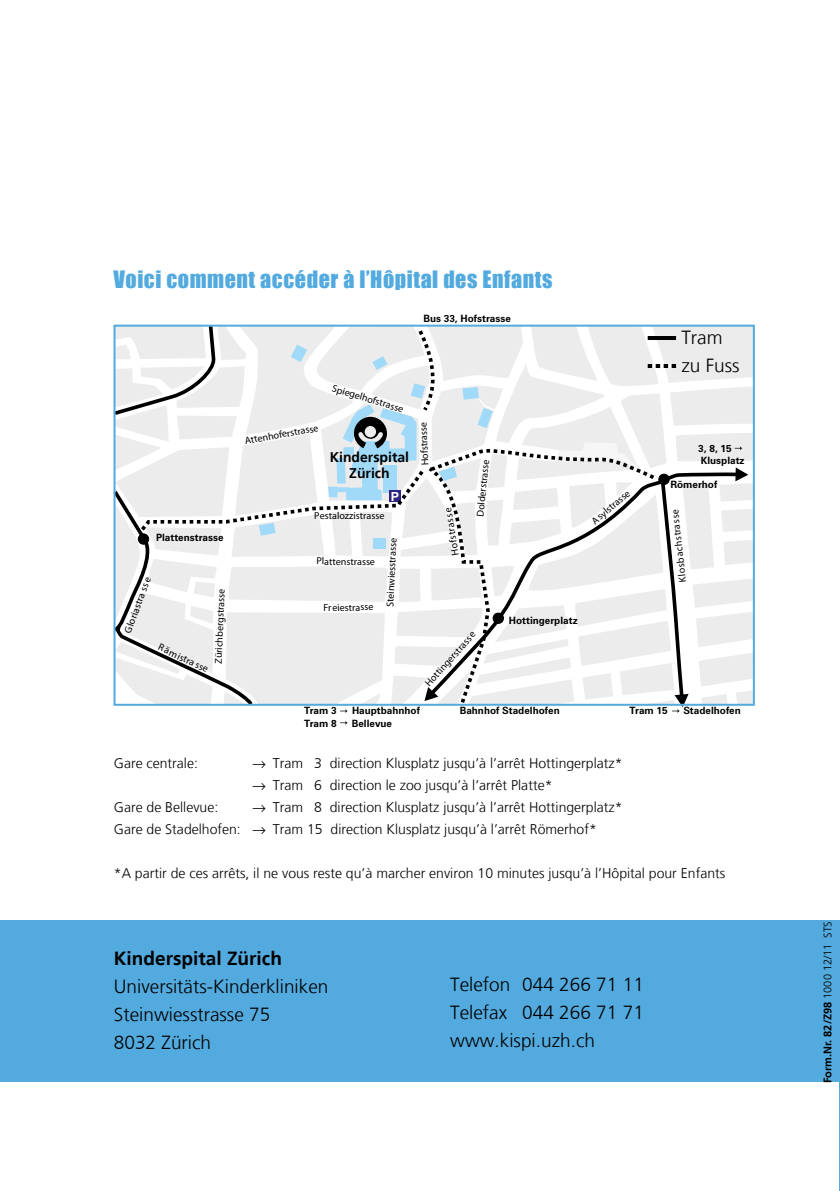
<style>
.page{position:relative;width:840px;height:1191px;background:#fff}
.page>*{position:absolute;margin:0;border:0;box-sizing:border-box;transform-origin:0 0}
.t1{font:22px "Impact";letter-spacing:.025em;color:#53aadf}
.t2{font:300 19px/28px "Frutiger LT";color:#000}
.t3{font:700 19px "Frutiger LT";color:#000}
.t4{font:300 14px/22px "Frutiger LT";color:#000}
.t5{font:700 14px/16px "Frutiger LT";color:#000;text-align:center}
.t6{font:700 12.6px "Arial";color:#fff}
.t7{font:700 11px "Frutiger LT";color:#000}
.t8{font:10px "Zurich BT";color:#000}
.t9{font:700 10px/12px "Zurich BT";color:#000}
.s1{font-weight:300}
</style>
<div class="page">
<div style="left:0;top:920px;width:839px;height:162px;background:#53aadf"></div>
<svg style="left:340px;top:721px;width:7px;height:4px"></svg>
<svg style="left:113px;top:324px;width:634px;height:389px"></svg>
<h1 class="t1" style="left:113px;top:262px;width:440px">Voici comment accéder à l’Hôpital des Enfants</h1>
<p class="t9" style="left:156px;top:532px;width:69px">Plattenstrasse</p>
<p class="t8" style="left:122px;top:630px;width:61px;rotate:-70deg">Gloriastra ss e</p>
<p class="t8" style="left:212px;top:663px;width:77px;rotate:-88deg">Zürichbergstrasse</p>
<p class="t8" style="left:161px;top:641px;width:55px;rotate:25deg">Räm istra sse</p>
<p class="t9" style="left:423px;top:312px;width:89px">Bus 33, Hofstrasse</p>
<p class="t8" style="left:244px;top:434px;width:76px;rotate:-10deg">Attenhoferstrasse</p>
<p class="t8" style="left:334px;top:382px;width:75px;rotate:17deg">Spiegelhofstrasse</p>
<p class="t5" style="left:329px;top:449px;width:81px">Kinderspital<br>Zürich</p>
<p class="t6" style="left:390px;top:488px;width:10px">P</p>
<p class="t8" style="left:314px;top:509px;width:72px">Pestalozzistrasse</p>
<p class="t8" style="left:316px;top:555px;width:60px;rotate:1deg">Plattenstrasse</p>
<p class="t8" style="left:323px;top:601px;width:52px;rotate:-1deg">Freiestrasse</p>
<p class="t8" style="left:383px;top:606px;width:70px;rotate:-87deg">Steinwiesstrasse</p>
<p class="t8" style="left:419px;top:466px;width:45px;rotate:-93deg">Hofstrasse</p>
<p class="t8" style="left:449px;top:556px;width:50px;rotate:-99deg">Hofstrasse</p>
<p class="t8" style="left:473px;top:516px;width:59px;rotate:-84deg">Dolderstrasse</p>
<p class="t8" style="left:422px;top:680px;width:72px;rotate:-48deg">Hottingerstrasse</p>
<p class="t9" style="left:508px;top:614px;width:70px">Hottingerplatz</p>
<p class="t9" style="left:304px;top:705px;width:34px">Tram 3</p>
<p class="t9" style="left:352px;top:705px;width:69px">Hauptbahnhof</p>
<p class="t9" style="left:459px;top:705px;width:101px">Bahnhof Stadelhofen</p>
<p class="t9" style="left:304px;top:717px;width:34px">Tram 8</p>
<p class="t9" style="left:351px;top:717px;width:42px">Bellevue</p>
<h2 class="t2" style="left:681px;top:324px;width:60px">Tram zu Fuss</h2>
<p class="t9" style="left:697px;top:442px;width:48px">3, 8, 15<br>Klusplatz</p>
<p class="t8" style="left:588px;top:517px;width:48px;rotate:-40deg">Asylstrasse</p>
<p class="t9" style="left:670px;top:479px;width:48px">Römerhof</p>
<p class="t8" style="left:676px;top:583px;width:75px;rotate:-96deg">Klosbachstrasse</p>
<p class="t9" style="left:629px;top:705px;width:40px">Tram 15</p>
<p class="t9" style="left:683px;top:705px;width:59px">Stadelhofen</p>
<p class="t4" style="left:114px;top:752px;width:85px">Gare centrale:</p>
<p class="t4" style="left:252px;top:752px;width:372px">→ Tram 3 direction Klusplatz jusqu’à l’arrêt Hottingerplatz*</p>
<p class="t4" style="left:252px;top:774px;width:302px">→ Tram 6 direction le zoo jusqu’à l’arrêt Platte*</p>
<p class="t4" style="left:114px;top:796px;width:106px">Gare de Bellevue:</p>
<p class="t4" style="left:114px;top:796px;width:510px;text-indent:138px">→ Tram 8 direction Klusplatz jusqu’à l’arrêt Hottingerplatz*<br>Gare de Stadelhofen: → Tram 15 direction Klusplatz jusqu’à l’arrêt Römerhof*</p>
<p class="t4" style="left:114px;top:862px;width:612px">*A partir de ces arrêts, il ne vous reste qu’à marcher environ 10 minutes jusqu’à l’Hôpital pour Enfants</p>
<h2 class="t3" style="left:114px;top:946px;width:169px">Kinderspital Zürich</h2>
<h2 class="t2" style="left:114px;top:972px;width:216px">Universitäts-Kinderkliniken<br>Steinwiesstrasse 75<br>8032 Zürich</h2>
<h2 class="t2" style="left:450px;top:970px;width:195px;text-align:justify">Telefon 044 266 71 11<br>Telefax 044 266 71 71 www.kispi.uzh.ch</h2>
<p class="t7" style="left:820px;top:1083px;width:164px;rotate:-90deg">Form.Nr. 82/Z98 <span class="s1">1000 12/11 STS</span></p>
</div>
